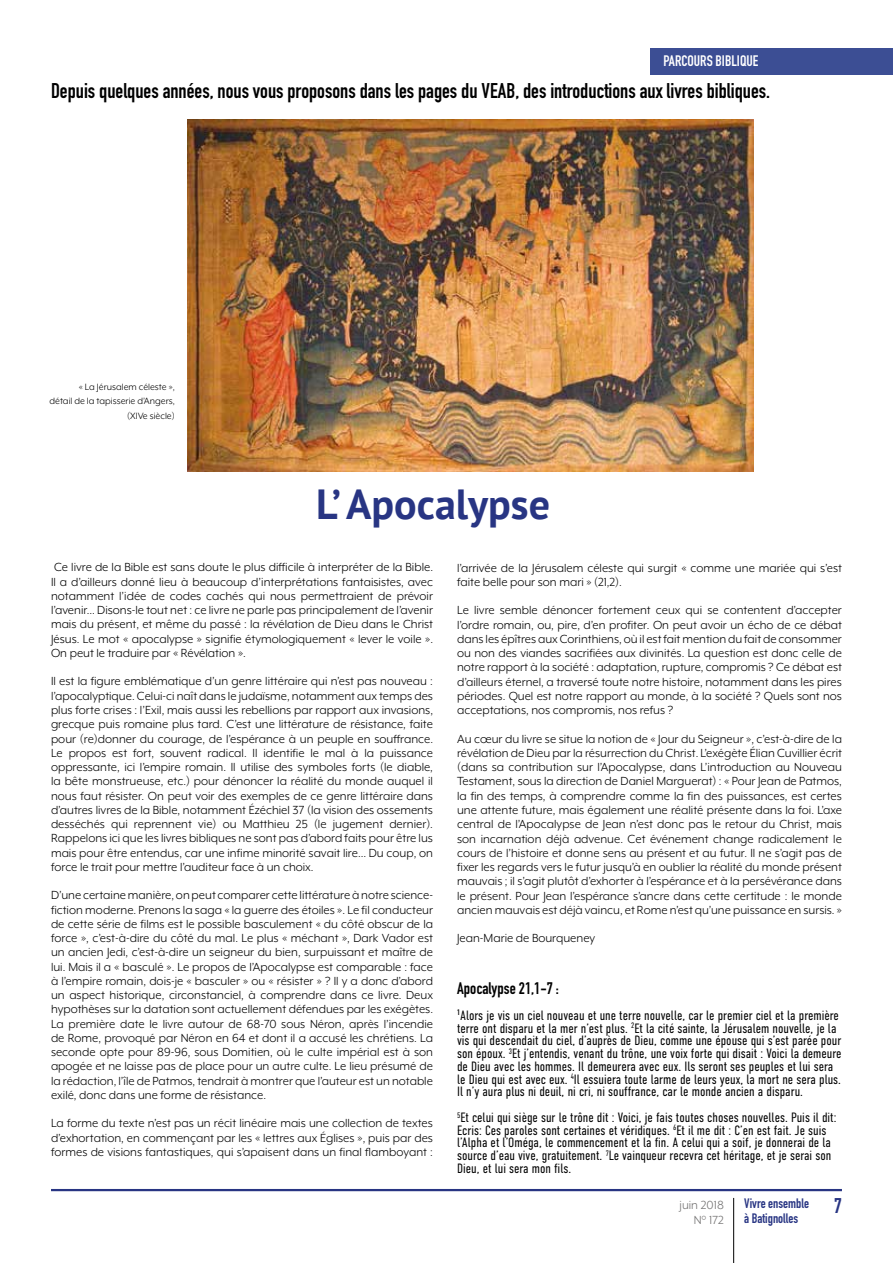
<style>
.page{position:relative;width:893px;height:1263px;background:#fff}
.page>*{position:absolute;margin:0;border:0;box-sizing:border-box;transform-origin:0 0}
.t1{font:700 42px "PT Sans";color:#283583}
.t2{font:700 21px "DIN Condensed";color:#000}
.t3{font:700 21px "DIN Condensed";color:#283583}
.t4{font:700 16.5px "DIN Condensed";color:#000}
.t5{font:700 15px "DIN Condensed";color:#fff}
.t6{font:13.5px/14.2px "Mr Eaves XL Mod OT";color:#000;text-align:justify}
.t7{font:300 13.5px/12.8px "DIN Condensed";color:#000}
.t8{font:700 13.5px/15px "DIN Condensed";color:#283583}
.t9{font:13.5px/15px "Mr Eaves XL Mod OT";color:#706f6f;text-align:right}
.t10{font:10.5px/14.2px "Mr Eaves XL Mod OT";color:#000;text-align:right}
</style>
<div class="page">
<hr style="left:51px;top:1189px;width:791px;height:2px;background:#283583">
<hr style="left:733px;top:1198px;width:1px;height:65px;background:#000">
<div style="left:651px;top:48px;width:242px;height:27px;background:#3c4e94"></div>
<img style="left:187px;top:119px;width:567px;height:352px">
<p class="t5" style="left:663px;top:50px;width:96px">PARCOURS BIBLIQUE</p>
<h2 class="t2" style="left:51px;top:77px;width:721px">Depuis quelques années, nous vous proposons dans les pages du VEAB, des introductions aux livres bibliques.</h2>
<p class="t10" style="left:49px;top:380px;width:127px">« La Jérusalem céleste »,<br>détail de la tapisserie d’Angers, (XIVe siècle)</p>
<h1 class="t1" style="left:316px;top:476px;width:235px">L’ Apocalypse</h1>
<p class="t6" style="left:51px;top:560px;width:384px">Ce livre de la Bible est sans doute le plus difficile à interpréter de la Bible.<br>Il a d’ailleurs donné lieu à beaucoup d’interprétations fantaisistes, avec notamment l’idée de codes cachés qui nous permettraient de prévoir l’avenir… Disons-le tout net : ce livre ne parle pas principalement de l’avenir mais du présent, et même du passé : la révélation de Dieu dans le Christ Jésus. Le mot « apocalypse » signifie étymologiquement « lever le voile ».<br>On peut le traduire par « Révélation ».</p>
<p class="t6" style="left:51px;top:674px;width:384px">Il est la figure emblématique d’un genre littéraire qui n’est pas nouveau : l’apocalyptique. Celui-ci naît dans le judaïsme, notamment aux temps des plus forte crises : l’Exil, mais aussi les rebellions par rapport aux invasions, grecque puis romaine plus tard. C’est une littérature de résistance, faite pour (re)donner du courage, de l’espérance à un peuple en souffrance.<br>Le propos est fort, souvent radical. Il identifie le mal à la puissance oppressante, ici l’empire romain. Il utilise des symboles forts (le diable, la bête monstrueuse, etc.) pour dénoncer la réalité du monde auquel il nous faut résister. On peut voir des exemples de ce genre littéraire dans d’autres livres de la Bible, notamment Ézéchiel 37 (la vision des ossements desséchés qui reprennent vie) ou Matthieu 25 (le jugement dernier).<br>Rappelons ici que les livres bibliques ne sont pas d’abord faits pour être lus mais pour être entendus, car une infime minorité savait lire… Du coup, on force le trait pour mettre l’auditeur face à un choix.</p>
<p class="t6" style="left:51px;top:888px;width:384px">D’une certaine manière, on peut comparer cette littérature à notre science&shy;fiction moderne. Prenons la saga « la guerre des étoiles ». Le fil conducteur de cette série de films est le possible basculement « du côté obscur de la force », c’est-à-dire du côté du mal. Le plus « méchant », Dark Vador est un ancien Jedi, c’est-à-dire un seigneur du bien, surpuissant et maître de lui. Mais il a « basculé ». Le propos de l’Apocalypse est comparable : face à l’empire romain, dois-je « basculer » ou « résister » ? Il y a donc d’abord un aspect historique, circonstanciel, à comprendre dans ce livre. Deux hypothèses sur la datation sont actuellement défendues par les exégètes.<br>La première date le livre autour de 68-70 sous Néron, après l’incendie de Rome, provoqué par Néron en 64 et dont il a accusé les chrétiens. La seconde opte pour 89-96, sous Domitien, où le culte impérial est à son apogée et ne laisse pas de place pour un autre culte. Le lieu présumé de la rédaction, l’île de Patmos, tendrait à montrer que l’auteur est un notable exilé, donc dans une forme de résistance.</p>
<p class="t6" style="left:51px;top:1116px;width:383px">La forme du texte n’est pas un récit linéaire mais une collection de textes d’exhortation, en commençant par les « lettres aux Églises », puis par des formes de visions fantastiques, qui s’apaisent dans un final flamboyant :</p>
<p class="t6" style="left:457px;top:560px;width:386px">l’arrivée de la Jérusalem céleste qui surgit « comme une mariée qui s’est faite belle pour son mari » (21,2).</p>
<p class="t6" style="left:457px;top:603px;width:386px">Le livre semble dénoncer fortement ceux qui se contentent d’accepter l’ordre romain, ou, pire, d’en profiter. On peut avoir un écho de ce débat dans les épîtres aux Corinthiens, où il est fait mention du fait de consommer ou non des viandes sacrifiées aux divinités. La question est donc celle de notre rapport à la société : adaptation, rupture, compromis ? Ce débat est d’ailleurs éternel, a traversé toute notre histoire, notamment dans les pires périodes. Quel est notre rapport au monde, à la société ? Quels sont nos acceptations, nos compromis, nos refus ?</p>
<p class="t6" style="left:457px;top:731px;width:386px">Au cœur du livre se situe la notion de « Jour du Seigneur », c’est-à-dire de la révélation de Dieu par la résurrection du Christ. L’exégète Élian Cuvillier écrit (dans sa contribution sur l’Apocalypse, dans L’introduction au Nouveau Testament, sous la direction de Daniel Marguerat) : « Pour Jean de Patmos, la fin des temps, à comprendre comme la fin des puissances, est certes une attente future, mais également une réalité présente dans la foi. L’axe central de l’Apocalypse de Jean n’est donc pas le retour du Christ, mais son incarnation déjà advenue. Cet événement change radicalement le cours de l’histoire et donne sens au présent et au futur. Il ne s’agit pas de fixer les regards vers le futur jusqu’à en oublier la réalité du monde présent mauvais ; il s’agit plutôt d’exhorter à l’espérance et à la persévérance dans le présent. Pour Jean l’espérance s’ancre dans cette certitude : le monde ancien mauvais est déjà vaincu, et Rome n’est qu’une puissance en sursis. »</p>
<p class="t6" style="left:457px;top:931px;width:140px">Jean-Marie de Bourqueney</p>
<p class="t4" style="left:457px;top:977px;width:103px">Apocalypse 21,1-7 :</p>
<p class="t7" style="left:457px;top:1009px;width:386px"><sup>1</sup>Alors je vis un ciel nouveau et une terre nouvelle, car le premier ciel et la première terre ont disparu et la mer n’est plus. <sup>2</sup>Et la cité sainte, la Jérusalem nouvelle, je la vis qui descendait du ciel, d’auprès de Dieu, comme une épouse qui s’est parée pour son époux. <sup>3</sup>Et j’entendis, venant du trône, une voix forte qui disait : Voici la demeure de Dieu avec les hommes. Il demeurera avec eux. Ils seront ses peuples et lui sera le Dieu qui est avec eux. <sup>4</sup>Il essuiera toute larme de leurs yeux, la mort ne sera plus.<br>Il n’y aura plus ni deuil, ni cri, ni souffrance, car le monde ancien a disparu.</p>
<p class="t7" style="left:457px;top:1111px;width:381px"><sup>5</sup>Et celui qui siège sur le trône dit : Voici, je fais toutes choses nouvelles. Puis il dit:<br>Ecris: Ces paroles sont certaines et véridiques. <sup>6</sup>Et il me dit : C’en est fait. Je suis l’Alpha et l’Oméga, le commencement et la fin. A celui qui a soif, je donnerai de la source d’eau vive, gratuitement. <sup>7</sup>Le vainqueur recevra cet héritage, et je serai son Dieu, et lui sera mon fils.</p>
<p class="t9" style="left:680px;top:1197px;width:46px">juin 2018<br>N° 172</p>
<p class="t8" style="left:744px;top:1195px;width:66px">Vivre ensemble à Batignolles</p>
<h2 class="t3" style="left:834px;top:1191px;width:9px">7</h2>
</div>
